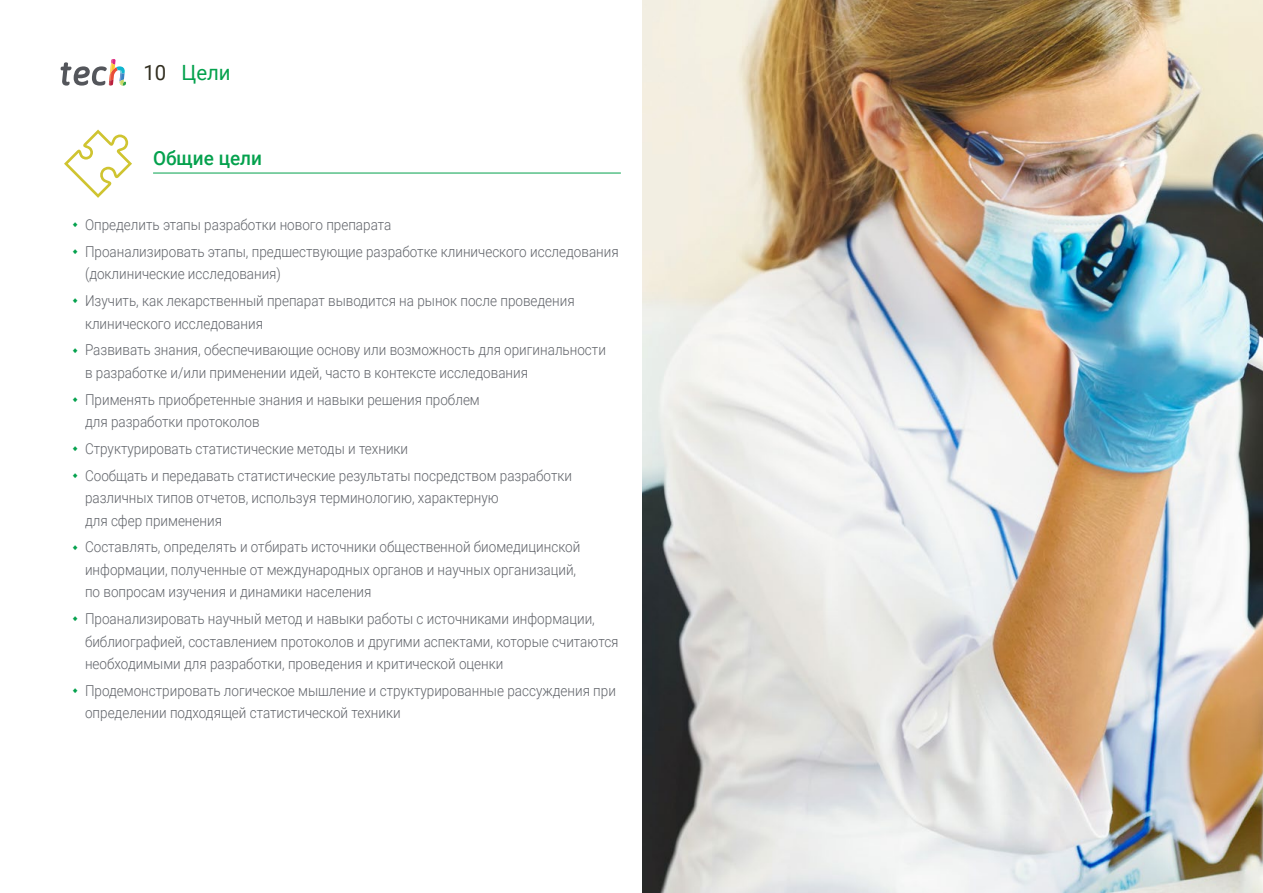
<style>
.page{position:relative;width:1263px;height:893px;background:#fff}
.page>*{position:absolute;margin:0;border:0;box-sizing:border-box;transform-origin:0 0}
.t1{font:21px "Roboto";color:#04a14d}
.t2{font:500 19.5px "Roboto";color:#04a14d}
.t3{font:300 15px/26.7px "Roboto";color:#61646a;scale:.9 1}
.s1{color:#312e20}
.s2{color:#fff}
</style>
<div class="page">
<hr style="left:153px;top:173px;width:468px;height:1px;background:#04a14d">
<svg style="left:64px;top:130px;width:68px;height:68px"></svg>
<svg style="left:61px;top:59px;width:65px;height:27px"></svg>
<img style="left:642px;top:0;width:621px;height:893px">
<h1 class="t1" style="left:144px;top:57px;width:89px"><span class="s1">10</span> <span class="s2">|</span> Цели</h1>
<h2 class="t2" style="left:153px;top:144px;width:110px">Общие цели</h2>
<p class="t3" style="left:85px;top:211px;width:594px">Определить этапы разработки нового препарата<br>Проанализировать этапы, предшествующие разработке клинического исследования</p>
<p class="t3" style="left:85px;top:260px;width:546px">(доклинические исследования)<br>Изучить, как лекарственный препарат выводится на рынок после проведения</p>
<p class="t3" style="left:85px;top:309px;width:580px">клинического исследования<br>Развивать знания, обеспечивающие основу или возможность для оригинальности</p>
<p class="t3" style="left:85px;top:359px;width:494px">в разработке и/или применении идей, часто в контексте исследования<br>Применять приобретенные знания и навыки решения проблем</p>
<p class="t3" style="left:85px;top:408px;width:543px">для разработки протоколов<br>Структурировать статистические методы и техники<br>Сообщать и передавать статистические результаты посредством разработки</p>
<p class="t3" style="left:85px;top:486px;width:461px;line-height:22.5px">различных типов отчетов, используя терминологию, характерную для сфер применения</p>
<p class="t3" style="left:85px;top:535px;width:552px;line-height:22.5px">Составлять, определять и отбирать источники общественной биомедицинской информации, полученные от международных органов и научных организаций, по вопросам изучения и динамики населения</p>
<p class="t3" style="left:85px;top:607px;width:594px;line-height:22.5px">Проанализировать научный метод и навыки работы с источниками информации, библиографией, составлением протоколов и другими аспектами, которые считаются необходимыми для разработки, проведения и критической оценки</p>
<p class="t3" style="left:85px;top:679px;width:591px;line-height:22.5px">Продемонстрировать логическое мышление и структурированные рассуждения при определении подходящей статистической техники</p>
</div>
